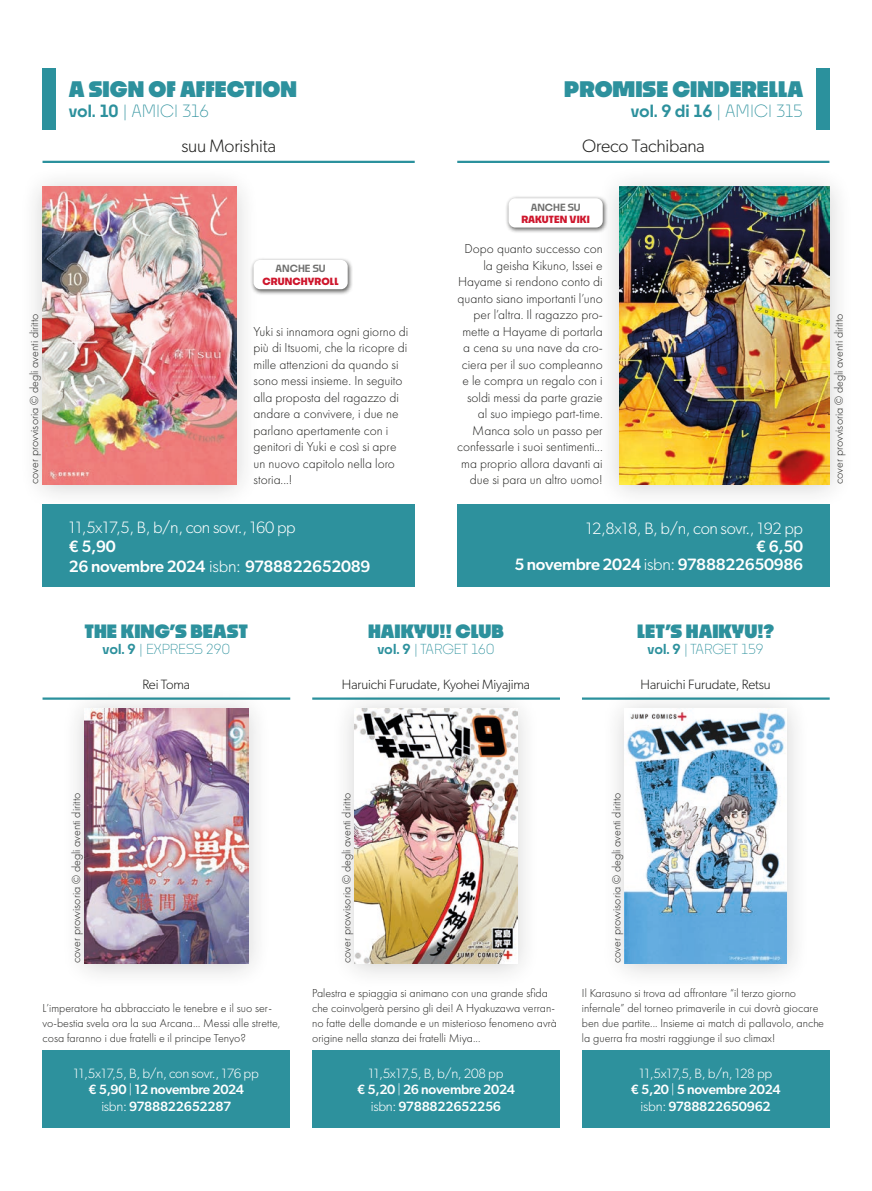
<style>
.page{position:relative;width:872px;height:1191px;background:#fff}
.page>*{position:absolute;margin:0;border:0;box-sizing:border-box;transform-origin:0 0}
.t1{font:900 21px "Noka";color:#2d919d}
.t2{font:900 18px "Noka";color:#2d919d}
.t3{font:300 18px "Gibson";letter-spacing:-.01em;color:#1d1d1b}
.t4{font:500 16.5px "Gibson";letter-spacing:-.02em;color:#fff}
.t5{font:300 16.5px/19.5px "Gibson";letter-spacing:-.02em;color:#fff}
.t6{font:600 16.5px "Noka";letter-spacing:-.01em;color:#2d919d}
.t7{font:300 16.5px "Noka";color:#2d919d}
.t8{font:300 13.5px/16.5px "Futura PT";color:#1d1d1b;text-align:right}
.t9{font:500 13.5px/16.5px "Gibson";letter-spacing:-.02em;color:#fff;text-align:center}
.t10{font:300 13.5px "Gibson";letter-spacing:-.02em;color:#fff}
.t11{font:300 13.5px "Gibson";letter-spacing:-.01em;color:#1d1d1b}
.t12{font:300 13.5px "Noka";color:#2d919d}
.t13{font:300 12px/15px "Futura PT";color:#1d1d1b}
.t14{font:700 9.75px "Noka";letter-spacing:.01em;color:#ce162c}
.t15{font:600 9.75px "Noka";color:#70706f}
.s1{font-weight:600}
.s2{font-weight:300}
.s3{font-weight:500}
</style>
<div class="page">
<div style="left:816px;top:68px;width:13px;height:61px;background:#2b919d"></div>
<div style="left:43px;top:68px;width:13px;height:61px;background:#2b919d"></div>
<hr style="left:457px;top:161px;width:372px;height:2px;background:#2b919d">
<hr style="left:43px;top:161px;width:372px;height:2px;background:#2b919d">
<div style="left:595px;top:165px;width:258px;height:345px;background:#1d1d1b;opacity:.2"></div>
<img style="left:619px;top:187px;width:210px;height:297px">
<div style="left:19px;top:165px;width:241px;height:345px;background:#1d1d1b;opacity:.2"></div>
<img style="left:43px;top:187px;width:193px;height:297px">
<div style="left:250px;top:257px;width:103px;height:38px;background:#1d1d1b;opacity:.75"></div>
<div style="left:253px;top:260px;width:95px;height:29px;background:#fff;border-radius:7px"></div>
<div style="left:505px;top:195px;width:103px;height:39px;background:#1d1d1b;opacity:.75"></div>
<div style="left:508px;top:198px;width:95px;height:29px;background:#fff;border-radius:7px"></div>
<div style="left:43px;top:504px;width:371px;height:83px;background:#2d919d"></div>
<div style="left:457px;top:504px;width:372px;height:83px;background:#2d919d"></div>
<hr style="left:43px;top:697px;width:247px;height:2px;background:#2b919d">
<hr style="left:312px;top:697px;width:248px;height:2px;background:#2b919d">
<hr style="left:582px;top:697px;width:247px;height:2px;background:#2b919d">
<div style="left:43px;top:1050px;width:247px;height:77px;background:#2d919d"></div>
<div style="left:312px;top:1050px;width:248px;height:77px;background:#2d919d"></div>
<div style="left:582px;top:1050px;width:247px;height:77px;background:#2d919d"></div>
<div style="left:60px;top:686px;width:212px;height:303px;background:#1d1d1b;opacity:.2"></div>
<img style="left:84px;top:708px;width:164px;height:255px">
<div style="left:331px;top:686px;width:210px;height:303px;background:#1d1d1b;opacity:.2"></div>
<img style="left:355px;top:708px;width:162px;height:255px">
<div style="left:600px;top:686px;width:210px;height:303px;background:#1d1d1b;opacity:.2"></div>
<img style="left:624px;top:708px;width:162px;height:255px">
<p class="t13" style="left:27px;top:484px;width:172px;rotate:-90deg">cover provvisoria © degli aventi diritto</p>
<p class="t1" style="left:69px;top:76px;width:229px">A SIGN OF AFFECTION</p>
<p class="t7" style="left:69px;top:100px;width:142px"><span class="s1">vol. 10</span> | AMICI 316</p>
<p class="t1" style="left:564px;top:76px;width:240px">PROMISE CINDERELLA</p>
<p class="t6" style="left:631px;top:100px;width:174px">vol. 9 di 16 <span class="s2">| AMICI 315</span></p>
<p class="t3" style="left:181px;top:135px;width:96px">suu Morishita</p>
<p class="t3" style="left:582px;top:135px;width:124px">Oreco Tachibana</p>
<p class="t15" style="left:276px;top:262px;width:51px">ANCHE SU</p>
<p class="t14" style="left:262px;top:275px;width:78px">CRUNCHYROLL</p>
<p class="t8" style="left:253px;top:323px;width:156px;text-align:left">Yuki si innamora ogni giorno di più di Itsuomi, che la ricopre di mille attenzioni da quando si sono messi insieme. In seguito alla proposta del ragazzo di andare a convivere, i due ne parlano apertamente con i genitori di Yuki e così si apre un nuovo capitolo nella loro</p>
<p class="t8" style="left:253px;top:472px;width:40px">storia...!</p>
<p class="t5" style="left:69px;top:517px;width:228px">11,5x17,5, B, b/n, con sovr., 160 pp <span class="s3">€ 5,90</span></p>
<p class="t4" style="left:69px;top:556px;width:303px">26 novembre 2024 <span class="s2">isbn:</span> 9788822652089</p>
<p class="t15" style="left:531px;top:201px;width:51px">ANCHE SU</p>
<p class="t14" style="left:521px;top:213px;width:70px">RAKUTEN VIKI</p>
<p class="t8" style="left:457px;top:241px;width:147px">Dopo quanto successo con la geisha Kikuno, Issei e<br>Hayame si rendono conto di quanto siano importanti l’uno per l’altra. Il ragazzo pro&shy;mette a Hayame di portarla a cena su una nave da cro&shy;ciera per il suo compleanno e le compra un regalo con i soldi messi da parte grazie al suo impiego part-time.<br>Manca solo un passo per confessarle i suoi sentimenti... ma proprio allora davanti ai due si para un altro uomo!</p>
<p class="t5" style="left:586px;top:518px;width:219px">12,8x18, B, b/n, con sovr., 192 pp</p>
<p class="t4" style="left:756px;top:537px;width:48px">€ 6,50</p>
<p class="t4" style="left:514px;top:555px;width:290px">5 novembre 2024 <span class="s2">isbn:</span> 9788822650986</p>
<p class="t2" style="left:84px;top:620px;width:165px">THE KING’S BEAST</p>
<p class="t12" style="left:103px;top:641px;width:129px"><span class="s1">vol. 9</span> | EXPRESS 290</p>
<p class="t2" style="left:368px;top:620px;width:137px">HAIKYU!! CLUB</p>
<p class="t12" style="left:377px;top:641px;width:118px"><span class="s1">vol. 9</span> | TARGET 160</p>
<p class="t2" style="left:637px;top:620px;width:138px">LET’S HAIKYU!?</p>
<p class="t12" style="left:647px;top:641px;width:118px"><span class="s1">vol. 9</span> | TARGET 159</p>
<p class="t11" style="left:142px;top:676px;width:49px">Rei Toma</p>
<p class="t11" style="left:342px;top:676px;width:190px">Haruichi Furudate, Kyohei Miyajima</p>
<p class="t11" style="left:640px;top:676px;width:132px">Haruichi Furudate, Retsu</p>
<p class="t13" style="left:831px;top:484px;width:172px;rotate:-90deg">cover provvisoria © degli aventi diritto</p>
<p class="t13" style="left:69px;top:963px;width:172px;rotate:-90deg">cover provvisoria © degli aventi diritto</p>
<p class="t13" style="left:339px;top:963px;width:172px;rotate:-90deg">cover provvisoria © degli aventi diritto</p>
<p class="t13" style="left:609px;top:963px;width:172px;rotate:-90deg">cover provvisoria © degli aventi diritto</p>
<p class="t13" style="left:43px;top:1000px;width:239px">L’imperatore ha abbracciato le tenebre e il suo ser&shy;vo-bestia svela ora la sua Arcana… Messi alle strette, cosa faranno i due fratelli e il principe Tenyo?</p>
<p class="t10" style="left:74px;top:1064px;width:187px">11,5x17,5, B, b/n, con sovr., 176 pp</p>
<p class="t9" style="left:88px;top:1081px;width:157px">€ 5,90 <span class="s2">|</span> 12 novembre 2024 <span class="s2">isbn:</span> 9788822652287</p>
<p class="t13" style="left:312px;top:985px;width:246px">Palestra e spiaggia si animano con una grande sfida che coinvolgerà persino gli dei! A Hyakuzawa verran&shy;no fatte delle domande e un misterioso fenomeno avrà origine nella stanza dei fratelli Miya...</p>
<p class="t13" style="left:582px;top:985px;width:244px">Il Karasuno si trova ad affrontare “il terzo giorno infernale” del torneo primaverile in cui dovrà giocare ben due partite... Insieme ai match di pallavolo, anche la guerra fra mostri raggiunge il suo climax!</p>
<p class="t10" style="left:368px;top:1064px;width:137px">11,5x17,5, B, b/n, 208 pp</p>
<p class="t9" style="left:357px;top:1081px;width:159px">€ 5,20 <span class="s2">|</span> 26 novembre 2024 <span class="s2">isbn:</span> 9788822652256</p>
<p class="t10" style="left:639px;top:1064px;width:135px">11,5x17,5, B, b/n, 128 pp</p>
<p class="t9" style="left:631px;top:1081px;width:151px">€ 5,20 <span class="s2">|</span> 5 novembre 2024 <span class="s2">isbn:</span> 9788822650962</p>
</div>
